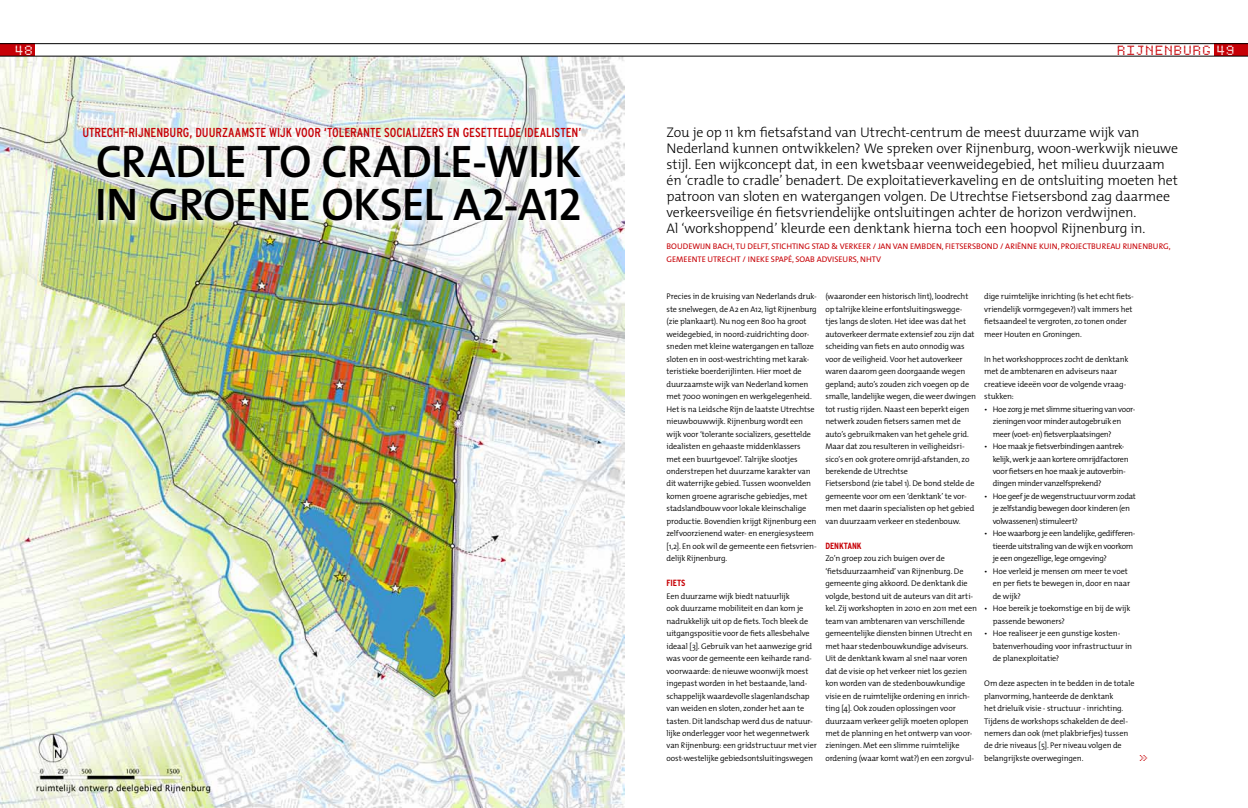
<style>
.page{position:relative;width:1248px;height:808px;background:#fff}
.page>*{position:absolute;margin:0;border:0;box-sizing:border-box;transform-origin:0 0}
.t1{font:46px/43px "The Sans Semi Bold Caps";letter-spacing:-.015em;color:#000}
.t2{font:300 14px/16px "The Mix";letter-spacing:-.015em;color:#000}
.t3{font:13.5px "Dottie";color:#c70006}
.t4{font:13.5px "Dottie";color:#fff}
.t5{font:condensed 13px "Interstate";letter-spacing:-.005em;color:#c70006}
.t6{font:12px "Dottie";color:#c70006}
.t7{font:700 condensed 9px "Interstate";letter-spacing:-.01em;color:#c70006}
.t8{font:300 8.2px/12.5px "The Mix";letter-spacing:-.02em;color:#000}
.t9{font:8.2px/12.5px "The Mix";color:#c70006}
.t10{font:300 8.2px/12.5px "The Mix";letter-spacing:-.04em;color:#000}
.s1{color:#fff}
</style>
<div class="page">
<img style="left:0;top:57px;width:624px;height:751px">
<svg style="left:95px;top:151px;width:493px;height:78px"></svg>
<svg style="left:85px;top:130px;width:508px;height:21px"></svg>
<div style="left:1213px;top:44px;width:34px;height:12px;background:#c70006"></div>
<div style="left:0;top:44px;width:35px;height:12px;background:#c70006"></div>
<hr style="left:624px;top:56px;width:623px;height:1px;background:#000">
<hr style="left:0;top:56px;width:624px;height:1px;background:#000">
<hr style="left:624px;top:43px;width:623px;height:1px;background:#000">
<hr style="left:0;top:43px;width:624px;height:1px;background:#000">
<h3 class="t4" style="left:14px;top:41px;width:20px">48</h3>
<h3 class="t3" style="left:1116px;top:41px;width:120px">RIJNENBURG <span class="s1">49</span></h3>
<h3 class="t5" style="left:82px;top:125px;width:500px">UTRECHT-RIJNENBURG, DUU RZAAMSTE WIJK VOOR ‘TOLERANTE SOCIALIZERS EN GESETTELDE IDEALISTEN’</h3>
<h1 class="t1" style="left:95px;top:139px;width:488px">CRADLE TO CRADLE-WIJK<br>IN GROENE OKSEL A2-A12</h1>
<p class="t2" style="left:666px;top:124px;width:513px">Zou je op 11 km fietsafstand van Utrecht-centrum de meest duurzame wijk van Nederland kunnen ontwikkelen? We spreken over Rijnenburg, woon-werkwijk nieuwe stijl. Een wijkconcept dat, in een kwetsbaar veenweidegebied, het milieu duurzaam én ‘cradle to cradle’ benadert. De exploitatieverkaveling en de ontsluiting moeten het patroon van sloten en watergangen volgen. De Utrechtse Fietsersbond zag daarmee verkeersveilige én fietsvriendelijke ontsluitingen achter de horizon verdwijnen.<br>Al ‘workshoppend’ kleurde een denktank hierna toch een hoopvol Rijnenburg in.</p>
<p class="t9" style="left:666px;top:240px;width:505px">BOUDEWIJN BACH, TU DELFT, STICHTING STAD &amp; VERKEER / JAN VAN EMBDEN, FIETSERSBOND / ARIËNNE KUIN, PROJECTBUREAU RIJNENBURG,<br>GEMEENTE UTRECHT / I NEKE SPAPÉ, SOAB ADVISEURS, NHTV</p>
<p class="t8" style="left:666px;top:290px;width:152px">Precies in de kruising van Nederlands druk&shy;ste snelwegen, de A2 en A12, ligt Rijnenburg (zie plankaart). Nu nog een 800 ha groot weidegebied, in noord-zuidrichting door&shy;sneden met kleine watergangen en talloze sloten en in oost-westrichting met karak&shy;teristieke boerderijlinten. Hier moet de duurzaamste wijk van Nederland komen met 7000 woningen en werkgelegenheid.<br>Het is na Leidsche Rijn de laatste Utrechtse nieuwbouwwijk. Rijnenburg wordt een wijk voor ‘tolerante socializers, gesettelde idealisten en gehaaste middenklassers met een buurtgevoel’. Talrijke slootjes onderstrepen het duurzame karakter van dit waterrijke gebied. Tussen woonvelden komen groene agrarische gebiedjes, met stadslandbouw voor lokale kleinschalige productie. Bovendien krijgt Rijnenburg een zelfvoorzienend water- en energiesysteem [1,2]. En ook wil de gemeente een fietsvrien&shy;delijk Rijnenburg.</p>
<p class="t7" style="left:666px;top:578px;width:20px">FIETS</p>
<p class="t8" style="left:666px;top:589px;width:152px">Een duurzame wijk biedt natuurlijk<br>ook duurzame mobiliteit en dan kom je nadrukkelijk uit op de fiets. Toch bleek de uitgangspositie voor de fiets allesbehalve ideaal [3]. Gebruik van het aanwezige grid was voor de gemeente een keiharde rand&shy;voorwaarde: de nieuwe woonwijk moest ingepast worden in het bestaande, land&shy;schappelijk waardevolle slagenlandschap van weiden en sloten, zonder het aan te tasten. Dit landschap werd dus de natuur&shy;lijke onderlegger voor het wegennetwerk van Rijnenburg: een gridstructuur met vier oost-westelijke gebiedsontsluitingswegen</p>
<p class="t8" style="left:984px;top:290px;width:151px">dige ruimtelijke inrichting (is het echt fiets&shy;vriendelijk vormgegeven?) valt immers het fietsaandeel te vergroten, zo tonen onder meer Houten en Groningen.</p>
<p class="t8" style="left:984px;top:352px;width:146px">In het workshopproces zocht de denktank met de ambtenaren en adviseurs naar creatieve ideeën voor de volgende vraag&shy;stukken:</p>
<p class="t8" style="left:992px;top:402px;width:144px;text-indent:-9px">• Hoe zorg je met slimme situering van voor&shy;zieningen voor minder autogebruik en meer (voet- en) fietsverplaatsingen?</p>
<p class="t10" style="left:992px;top:440px;width:137px;text-indent:-9px">• Hoe maak je fietsverbindingen aantrek&shy;kelijk, werk je aan kortere omrijdfactoren voor fietsers en hoe maak je autoverbin&shy;dingen minder vanzelfsprekend?</p>
<p class="t8" style="left:992px;top:490px;width:145px;text-indent:-9px">• Hoe geef je de wegenstructuur vorm zodat je zelfstandig bewegen door kinderen (en volwassenen) stimuleert?</p>
<p class="t8" style="left:992px;top:527px;width:144px;text-indent:-9px">• Hoe waarborg je een landelijke, gedifferen&shy;tieerde uitstraling van de wijk en voorkom je een ongezellige, lege omgeving?</p>
<p class="t8" style="left:992px;top:564px;width:139px;text-indent:-9px">• Hoe verleid je mensen om meer te voet en per fiets te bewegen in, door en naar de wijk?</p>
<p class="t8" style="left:992px;top:602px;width:139px;text-indent:-9px">• Hoe bereik je toekomstige en bij de wijk passende bewoners?</p>
<p class="t8" style="left:992px;top:627px;width:141px;text-indent:-9px">• Hoe realiseer je een gunstige kosten&shy;batenverhouding voor infrastructuur in de planexploitatie?</p>
<p class="t8" style="left:984px;top:677px;width:152px">Om deze aspecten in te bedden in de totale planvorming, hanteerde de denktank<br>het drieluik visie - structuur - inrichting.<br>Tijdens de workshops schakelden de deel&shy;nemers dan ook (met plakbriefjes) tussen de drie niveaus [5]. Per niveau volgen de belangrijkste overwegingen.</p>
<p class="t8" style="left:825px;top:290px;width:152px">(waaronder een historisch lint), loodrecht op talrijke kleine erfontsluitingswegge&shy;tjes langs de sloten. Het idee was dat het autoverkeer dermate extensief zou zijn dat scheiding van fiets en auto onnodig was voor de veiligheid. Voor het autoverkeer waren daarom geen doorgaande wegen gepland; auto’s zouden zich voegen op de smalle, landelijke wegen, die weer dwingen tot rustig rijden. Naast een beperkt eigen netwerk zouden fietsers samen met de auto’s gebruikmaken van het gehele grid.<br>Maar dat zou resulteren in veiligheidsri&shy;sico’s en ook grotere omrijd-afstanden, zo berekende de Utrechtse<br>Fietsersbond (zie tabel 1). De bond stelde de gemeente voor om een ‘denktank’ te vor&shy;men met daarin specialisten op het gebied van duurzaam verkeer en stedenbouw.</p>
<p class="t7" style="left:825px;top:541px;width:38px">DENKTANK</p>
<p class="t8" style="left:825px;top:552px;width:153px">Zo’n groep zou zich buigen over de ‘fietsduurzaamheid’ van Rijnenburg. De gemeente ging akkoord. De denktank die volgde, bestond uit de auteurs van dit arti&shy;kel. Zij workshopten in 2010 en 2011 met een team van ambtenaren van verschillende gemeentelijke diensten binnen Utrecht en met haar stedenbouwkundige adviseurs.<br>Uit de denktank kwam al snel naar voren dat de visie op het verkeer niet los gezien kon worden van de stedenbouwkundige visie en de ruimtelijke ordening en inrich&shy;ting [4]. Ook zouden oplossingen voor duurzaam verkeer gelijk moeten oplopen met de planning en het ontwerp van voor&shy;zieningen. Met een slimme ruimtelijke ordening (waar komt wat?) en een zorgvul-</p>
<h3 class="t6" style="left:1138px;top:749px;width:10px">»</h3>
</div>
